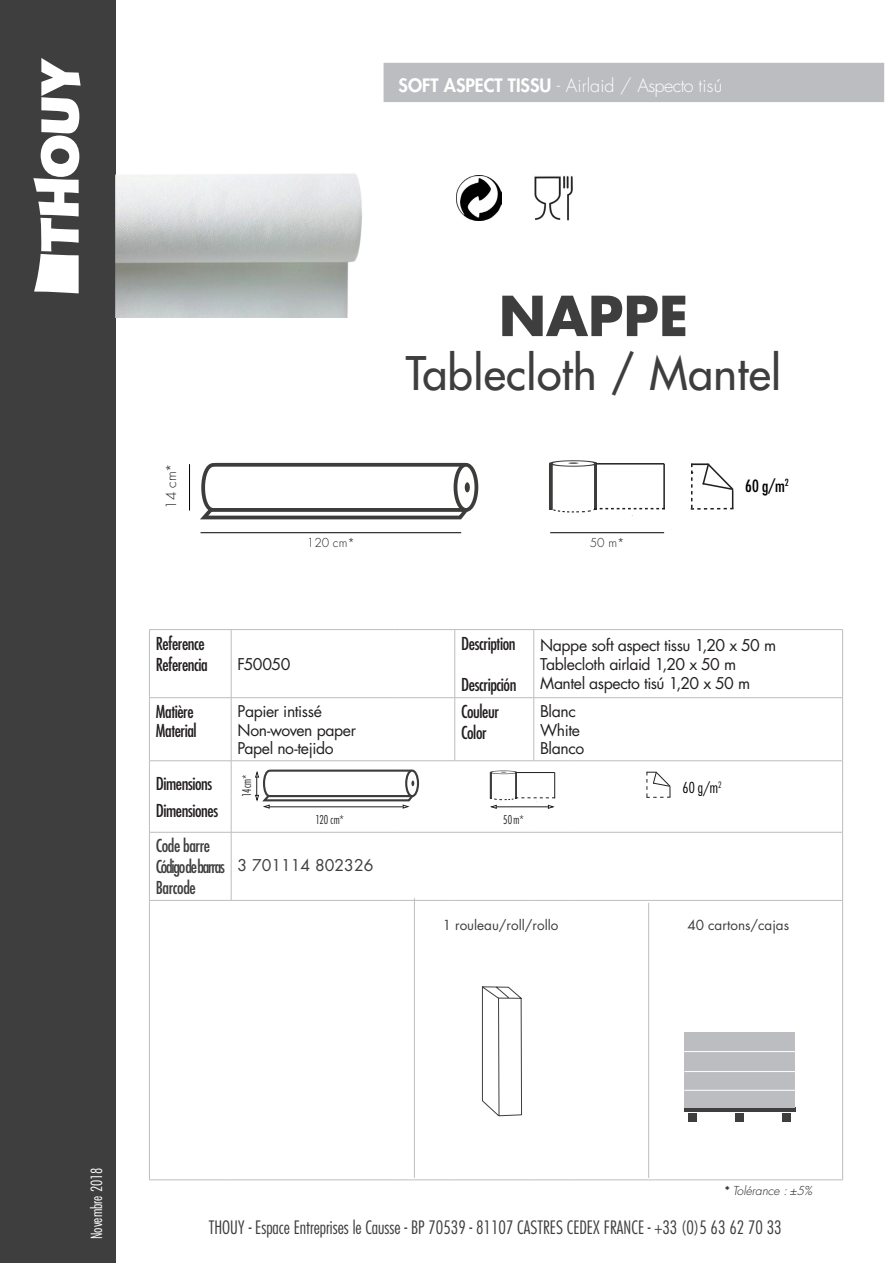
<style>
.page{position:relative;width:893px;height:1263px;background:#fff}
.page>*{position:absolute;margin:0;border:0;box-sizing:border-box;transform-origin:0 0}
.t1{font:700 53.7px "Futura LT";color:#3e3e3f}
.t2{font:45px "Futura LT";letter-spacing:.01em;color:#3e3e3f}
.t3{font:300 condensed 18px "Futura LT";color:#3e3e3f}
.t4{font:300 18px "Futura LT";color:#fff}
.Descriptif_article{font:condensed 17.4px "Futura LT";letter-spacing:-.025em;color:#231f20}
.Descriptif_article-2{font:condensed 17.4px "Futura LT";letter-spacing:-.03em;color:#3e3e3f}
.Descriptif_article-3{font:condensed 17.4px "Futura LT";letter-spacing:-.075em;color:#3e3e3f}
.t5{font:condensed 16.5px "Futura LT";color:#000}
.Descriptif_article-4{font:15.75px "Futura LT";letter-spacing:-.025em;color:#231f20}
.t6{font:15.75px "Futura LT";color:#3e3e3f}
.t7{font:300 condensed 15px "Futura LT";color:#fff}
.t8{font:300 condensed 14.7px "Futura LT";color:#000}
.t9{font:13.5px "Futura LT";color:#3e3e3f}
.t10{font:300 13.5px "Futura LT";color:#231f20}
.t11{font:italic 300 12px "Futura LT";color:#231f20}
.t12{font:300 12px "Futura LT";color:#231f20}
.style_courant{font:300 condensed 11.85px "Futura LT";letter-spacing:.005em;color:#231f20;scale:.9 1}
.style_courant-2{font:300 condensed 11.85px "Futura LT";letter-spacing:.005em;color:#231f20;scale:.89 1}
.s1{font-weight:800}
.s2{font-weight:700;font-style:normal;font-stretch:condensed}
</style>
<div class="page">
<div style="left:383px;top:62px;width:502px;height:41px;background:#bcbdc0;border:1px solid #fff"></div>
<hr style="left:414px;top:898px;width:1px;height:280px;background:#bcbdc0">
<hr style="left:648px;top:903px;width:1px;height:275px;background:#bcbdc0">
<div style="left:0;top:0;width:115px;height:1263px;background:#3e3e3f"></div>
<svg style="left:33px;top:58px;width:48px;height:235px"></svg>
<img style="left:115px;top:150px;width:247px;height:168px">
<svg style="left:456px;top:191px;width:1px;height:14px"></svg>
<img style="left:457px;top:175px;width:45px;height:46px">
<img style="left:534px;top:175px;width:39px;height:46px">
<hr style="left:201px;top:532px;width:260px;height:1px;background:#000">
<hr style="left:189px;top:464px;width:1px;height:46px;background:#000">
<svg style="left:690px;top:463px;width:44px;height:47px"></svg>
<hr style="left:149px;top:629px;width:82px;height:1px;background:#bcbdc0">
<hr style="left:149px;top:630px;width:1px;height:67px;background:#bcbdc0">
<hr style="left:231px;top:629px;width:163px;height:1px;background:#bcbdc0">
<hr style="left:231px;top:630px;width:1px;height:67px;background:#bcbdc0">
<hr style="left:394px;top:629px;width:61px;height:1px;background:#bcbdc0">
<hr style="left:455px;top:629px;width:79px;height:1px;background:#bcbdc0">
<hr style="left:455px;top:630px;width:1px;height:67px;background:#bcbdc0">
<hr style="left:534px;top:629px;width:37px;height:1px;background:#bcbdc0">
<hr style="left:533px;top:630px;width:1px;height:67px;background:#bcbdc0">
<hr style="left:571px;top:629px;width:272px;height:1px;background:#bcbdc0">
<hr style="left:842px;top:630px;width:1px;height:67px;background:#bcbdc0">
<hr style="left:149px;top:697px;width:82px;height:1px;background:#bcbdc0">
<hr style="left:149px;top:698px;width:1px;height:62px;background:#bcbdc0">
<hr style="left:231px;top:697px;width:163px;height:1px;background:#bcbdc0">
<hr style="left:231px;top:698px;width:1px;height:62px;background:#bcbdc0">
<hr style="left:394px;top:697px;width:61px;height:1px;background:#bcbdc0">
<hr style="left:455px;top:697px;width:79px;height:1px;background:#bcbdc0">
<hr style="left:455px;top:698px;width:1px;height:62px;background:#bcbdc0">
<hr style="left:534px;top:697px;width:37px;height:1px;background:#bcbdc0">
<hr style="left:533px;top:698px;width:1px;height:62px;background:#bcbdc0">
<hr style="left:571px;top:697px;width:272px;height:1px;background:#bcbdc0">
<hr style="left:842px;top:698px;width:1px;height:62px;background:#bcbdc0">
<hr style="left:149px;top:760px;width:82px;height:1px;background:#bcbdc0">
<hr style="left:149px;top:761px;width:1px;height:35px;background:#bcbdc0">
<hr style="left:231px;top:760px;width:163px;height:1px;background:#bcbdc0">
<hr style="left:231px;top:761px;width:1px;height:35px;background:#bcbdc0">
<hr style="left:394px;top:760px;width:61px;height:1px;background:#bcbdc0">
<hr style="left:455px;top:760px;width:79px;height:1px;background:#bcbdc0">
<hr style="left:534px;top:760px;width:37px;height:1px;background:#bcbdc0">
<hr style="left:571px;top:760px;width:272px;height:1px;background:#bcbdc0">
<hr style="left:842px;top:761px;width:1px;height:35px;background:#bcbdc0">
<hr style="left:149px;top:796px;width:1px;height:36px;background:#bcbdc0">
<hr style="left:231px;top:796px;width:1px;height:36px;background:#bcbdc0">
<hr style="left:842px;top:796px;width:1px;height:36px;background:#bcbdc0">
<hr style="left:231px;top:832px;width:163px;height:1px;background:#bcbdc0">
<hr style="left:394px;top:832px;width:61px;height:1px;background:#bcbdc0">
<hr style="left:455px;top:832px;width:79px;height:1px;background:#bcbdc0">
<hr style="left:534px;top:832px;width:37px;height:1px;background:#bcbdc0">
<hr style="left:571px;top:832px;width:272px;height:1px;background:#bcbdc0">
<hr style="left:842px;top:832px;width:1px;height:68px;background:#bcbdc0">
<hr style="left:149px;top:900px;width:1px;height:280px;background:#bcbdc0">
<hr style="left:231px;top:900px;width:163px;height:1px;background:#bcbdc0">
<hr style="left:394px;top:900px;width:61px;height:1px;background:#bcbdc0">
<hr style="left:455px;top:900px;width:79px;height:1px;background:#bcbdc0">
<hr style="left:534px;top:900px;width:37px;height:1px;background:#bcbdc0">
<hr style="left:571px;top:900px;width:272px;height:1px;background:#bcbdc0">
<hr style="left:842px;top:900px;width:1px;height:280px;background:#bcbdc0">
<hr style="left:149px;top:1179px;width:82px;height:1px;background:#bcbdc0">
<hr style="left:231px;top:1179px;width:163px;height:1px;background:#bcbdc0">
<hr style="left:394px;top:1179px;width:61px;height:1px;background:#bcbdc0">
<hr style="left:455px;top:1179px;width:79px;height:1px;background:#bcbdc0">
<hr style="left:534px;top:1179px;width:37px;height:1px;background:#bcbdc0">
<hr style="left:571px;top:1179px;width:272px;height:1px;background:#bcbdc0">
<hr style="left:149px;top:832px;width:82px;height:1px;background:#bcbdc0">
<hr style="left:149px;top:832px;width:1px;height:68px;background:#bcbdc0">
<hr style="left:231px;top:832px;width:1px;height:68px;background:#bcbdc0">
<hr style="left:149px;top:900px;width:82px;height:1px;background:#bcbdc0">
<div style="left:454px;top:463px;width:24px;height:49px;border:4px solid #3c3c3b;border-radius:50%"></div>
<svg style="left:200px;top:462px;width:274px;height:58px"></svg>
<hr style="left:550px;top:532px;width:114px;height:1px;background:#000">
<div style="left:550px;top:460px;width:46px;height:7px;border:2px solid #3c3c3b;border-radius:50%"></div>
<svg style="left:549px;top:461px;width:116px;height:55px"></svg>
<svg style="left:646px;top:771px;width:25px;height:27px"></svg>
<div style="left:405px;top:769px;width:14px;height:28px;border:2px solid #3c3c3b;border-radius:50%"></div>
<div style="left:490px;top:770px;width:26px;height:4px;border:1px solid #3c3c3b;border-radius:50%"></div>
<svg style="left:489px;top:771px;width:66px;height:38px"></svg>
<hr style="left:497px;top:806px;width:51px;height:1px;background:#231f20">
<svg style="left:255px;top:769px;width:162px;height:40px"></svg>
<svg style="left:481px;top:986px;width:41px;height:131px"></svg>
<div style="left:684px;top:1107px;width:111px;height:5px;background:#3e3e3f"></div>
<div style="left:688px;top:1114px;width:9px;height:8px;background:#3e3e3f"></div>
<div style="left:782px;top:1114px;width:9px;height:8px;background:#3e3e3f"></div>
<div style="left:735px;top:1114px;width:9px;height:8px;background:#3e3e3f"></div>
<div style="left:684px;top:1032px;width:111px;height:75px;background:#bcbdc0"></div>
<hr style="left:684px;top:1051px;width:111px;height:1px;background:#fff">
<hr style="left:684px;top:1071px;width:111px;height:1px;background:#fff">
<hr style="left:684px;top:1090px;width:111px;height:1px;background:#fff">
<p class="t4" style="left:399px;top:75px;width:325px"><span class="s1">SOFT ASPECT TISSU</span> - Airlaid / Aspecto tisú</p>
<p class="t10" style="left:163px;top:509px;width:47px;rotate:-90deg">14 cm*</p>
<p class="t12" style="left:307px;top:535px;width:49px">120 cm*</p>
<p class="Descriptif_article" style="left:156px;top:633px;width:50px">Reference</p>
<p class="Descriptif_article" style="left:156px;top:654px;width:54px">Referencia</p>
<p class="Descriptif_article-4" style="left:237px;top:654px;width:54px">F50050</p>
<p class="Descriptif_article" style="left:156px;top:701px;width:39px">Matière</p>
<p class="Descriptif_article" style="left:156px;top:720px;width:42px">Material</p>
<p class="Descriptif_article-4" style="left:237px;top:701px;width:86px">Papier intissé</p>
<p class="Descriptif_article-4" style="left:237px;top:720px;width:120px">Non-woven paper</p>
<p class="Descriptif_article-4" style="left:237px;top:739px;width:98px">Papel no-tejido</p>
<p class="t1" style="left:499px;top:280px;width:191px">NAPPE</p>
<p class="t2" style="left:406px;top:344px;width:377px">Tablecloth / Mantel</p>
<p class="t12" style="left:590px;top:535px;width:36px">50 m*</p>
<p class="t5" style="left:745px;top:476px;width:45px">60 g/m<sup>2</sup></p>
<p class="Descriptif_article" style="left:461px;top:633px;width:56px">Description</p>
<p class="Descriptif_article" style="left:461px;top:674px;width:57px">Descripción</p>
<p class="Descriptif_article" style="left:461px;top:701px;width:39px">Couleur</p>
<p class="Descriptif_article" style="left:461px;top:722px;width:27px">Color</p>
<p class="Descriptif_article-4" style="left:540px;top:635px;width:238px">Nappe soft aspect tissu 1,20 x 50 m</p>
<p class="Descriptif_article-4" style="left:540px;top:654px;width:198px">Tablecloth airlaid 1,20 x 50 m</p>
<p class="Descriptif_article-4" style="left:540px;top:673px;width:212px">Mantel aspecto tisú 1,20 x 50 m</p>
<p class="Descriptif_article-4" style="left:540px;top:701px;width:37px">Blanc</p>
<p class="Descriptif_article-4" style="left:540px;top:720px;width:42px">White</p>
<p class="Descriptif_article-4" style="left:540px;top:739px;width:46px">Blanco</p>
<p class="Descriptif_article" style="left:156px;top:773px;width:58px">Dimensions</p>
<p class="Descriptif_article" style="left:156px;top:800px;width:64px">Dimensiones</p>
<p class="Descriptif_article-2" style="left:156px;top:835px;width:56px">Code barre</p>
<p class="Descriptif_article-3" style="left:156px;top:856px;width:71px">Código de barras</p>
<p class="Descriptif_article-2" style="left:156px;top:877px;width:42px">Barcode</p>
<p class="style_courant-2" style="left:240px;top:797px;width:27px;rotate:-90deg">14 cm*</p>
<p class="style_courant" style="left:315px;top:813px;width:33px">120 cm*</p>
<p class="style_courant" style="left:503px;top:813px;width:24px">50m*</p>
<p class="t6" style="left:237px;top:855px;width:137px">3 701114 802326</p>
<p class="t9" style="left:443px;top:916px;width:117px">1 rouleau/roll/rollo</p>
<p class="t8" style="left:682px;top:779px;width:41px">60 g/m<sup>2</sup></p>
<p class="t9" style="left:687px;top:916px;width:103px">40 cartons/cajas</p>
<p class="t7" style="left:88px;top:1239px;width:73px;rotate:-90deg">Novembre 2018</p>
<p class="t11" style="left:725px;top:1183px;width:88px"><span class="s2">*</span> Tolérance : ±5%</p>
<p class="t3" style="left:209px;top:1216px;width:574px">THOUY - Espace Entreprises le Causse - BP 70539 - 81107 CASTRES CEDEX FRANCE - +33 (0)5 63 62 70 33</p>
</div>
